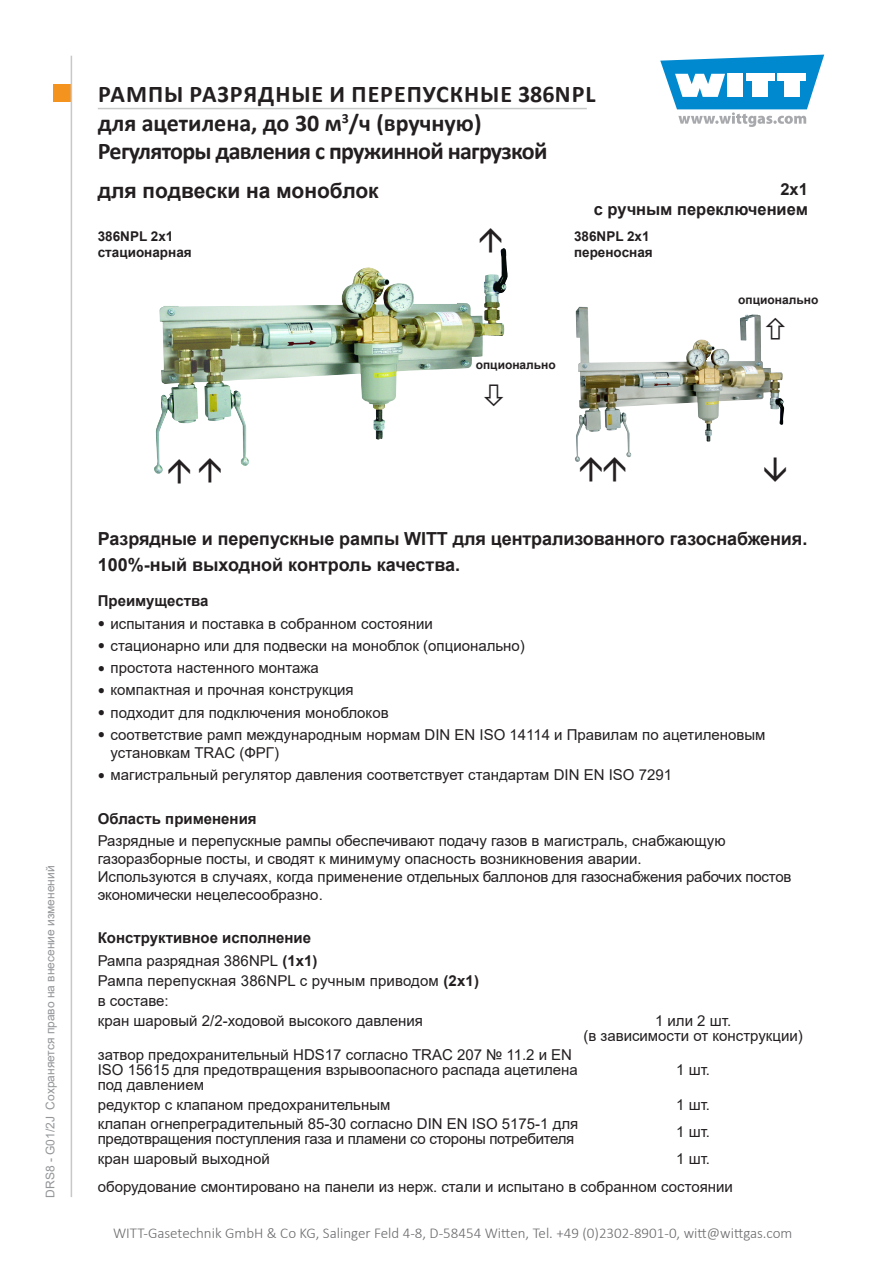
<style>
.page{position:relative;width:893px;height:1263px;background:#fff}
.page>*{position:absolute;margin:0;border:0;box-sizing:border-box;transform-origin:0 0}
.t1{font:700 24px/28.8px "Calibri";color:#231f20}
.t2{font:700 21px "Arial";color:#231f20}
.t3{font:700 18px/25.8px "Arial";letter-spacing:-.005em;color:#231f20}
.t4{font:700 16.5px/19.8px "Arial";color:#231f20;text-align:right}
.t5{font:15px/18px "Arial";color:#231f20}
.t6{font:15px/15px "Arial";letter-spacing:-.02em;color:#231f20}
.t7{font:300 15px "Calibri";color:#6b6b6e}
.t8{font:700 15px/22.2px "Arial";color:#231f20}
.t9{font:700 13.5px/16.2px "Arial";color:#231f20}
.t10{font:12px "Arial";color:#939598}
.t11{font:700 12px "Arial";color:#231f20}
.s1{font-family:"Bookman Old Style";font-size:12px}
.s2{font-weight:400}
.s3{font-weight:700}
</style>
<div class="page">
<div style="left:53px;top:85px;width:17px;height:17px;background:#f4931d"></div>
<svg style="left:660px;top:55px;width:164px;height:72px"></svg>
<hr style="left:71px;top:56px;width:1px;height:1141px;background:#c7c8ca">
<hr style="left:98px;top:108px;width:489px;height:1px;background:#c7c8ca">
<img style="left:154px;top:248px;width:349px;height:226px">
<img style="left:575px;top:307px;width:122px;height:155px">
<svg style="left:484px;top:384px;width:19px;height:22px"></svg>
<svg style="left:168px;top:459px;width:22px;height:15px"></svg>
<svg style="left:479px;top:248px;width:22px;height:5px"></svg>
<svg style="left:199px;top:459px;width:22px;height:15px"></svg>
<svg style="left:580px;top:457px;width:45px;height:5px"></svg>
<h1 class="t1" style="left:98px;top:79px;width:499px">РАМПЫ РАЗРЯДНЫЕ И ПЕРЕПУСКНЫЕ 386NPL для ацетилена, до 30 м<sup>3</sup>/ч (вручную)<br>Регуляторы давления с пружинной нагрузкой</h1>
<h2 class="t2" style="left:98px;top:176px;width:282px">для подвески на моноблок</h2>
<p class="t9" style="left:98px;top:228px;width:95px">386NPL 2x1 стационарная</p>
<p class="t4" style="left:594px;top:179px;width:216px">2x1<br>с ручным переключением</p>
<p class="t9" style="left:574px;top:228px;width:80px">386NPL 2x1 переносная</p>
<p class="t11" style="left:738px;top:291px;width:82px">опционально</p>
<p class="t11" style="left:476px;top:356px;width:82px">опционально</p>
<p class="t10" style="left:42px;top:1197px;width:334px;rotate:-90deg">DRS8 - G01/2J Сохраняется право на внесение изменений</p>
<p class="t3" style="left:98px;top:526px;width:711px">Разрядные и перепускные рампы WITT для централизованного газоснабжения.<br>100%-ный выходной контроль качества.</p>
<p class="t8" style="left:98px;top:590px;width:112px">Преимущества</p>
<p class="t5" style="left:98px;top:614px;width:337px"><span class="s1">●</span> испытания и поставка в собранном состоянии</p>
<p class="t5" style="left:98px;top:636px;width:429px"><span class="s1">●</span> стационарно или для подвески на моноблок (опционально)</p>
<p class="t5" style="left:98px;top:659px;width:223px"><span class="s1">●</span> простота настенного монтажа</p>
<p class="t5" style="left:98px;top:681px;width:257px"><span class="s1">●</span> компактная и прочная конструкция</p>
<p class="t5" style="left:98px;top:703px;width:292px"><span class="s1">●</span> подходит для подключения моноблоков</p>
<p class="t5" style="left:111px;top:725px;width:656px;text-indent:-13px"><span class="s1">●</span> соответствие рамп международным нормам DIN EN ISO 14114 и Правилам по ацетиленовым установкам TRAC (ФРГ)</p>
<p class="t5" style="left:98px;top:766px;width:576px"><span class="s1">●</span> магистральный pегулятор давления соответствует стандартам DIN EN ISO 7291</p>
<p class="t8" style="left:98px;top:807px;width:160px">Область применения</p>
<p class="t5" style="left:98px;top:831px;width:695px">Разрядные и перепускные рампы обеспечивают подачу газов в магистраль, снабжающую газоразборные посты, и сводят к минимуму опасность возникновения аварии.<br>Используются в случаях, когда применение отдельных баллонов для газоснабжения рабочих постов экономически нецелесообразно.</p>
<p class="t8" style="left:98px;top:927px;width:221px">Конструктивное исполнение<br><span class="s2">Рампа разрядная 386NPL</span> (1x1)</p>
<p class="t5" style="left:98px;top:970px;width:383px;line-height:20.1px">Рампа перепускная 386NPL с ручным приводом <span class="s3">(2x1) </span>в составе:<br>кран шаровый 2/2-ходовой высокого давления</p>
<p class="t5" style="left:583px;top:1013px;width:221px;line-height:15px;text-align:center">1 или 2 шт.<br>(в зависимости от конструкции)</p>
<p class="t5" style="left:98px;top:1047px;width:481px;line-height:15px">затвор предохранительный HDS17 согласно TRAC 207 № 11.2 и EN<br>ISO 15615 для предотвращения взрывоопасного распада ацетилена под давлением</p>
<p class="t5" style="left:676px;top:1061px;width:35px">1 шт.</p>
<p class="t5" style="left:98px;top:1095px;width:294px">редуктор с клапаном предохранительным</p>
<p class="t5" style="left:676px;top:1095px;width:35px">1 шт.</p>
<p class="t6" style="left:98px;top:1116px;width:482px">клапан огнепреградительный 85-30 согласно DIN EN ISO 5175-1 для предотвращения поступления газа и пламени со стороны потребителя</p>
<p class="t5" style="left:676px;top:1122px;width:35px">1 шт.</p>
<p class="t5" style="left:98px;top:1149px;width:173px">кран шаровый выходной</p>
<p class="t5" style="left:98px;top:1144px;width:637px;line-height:27.8px;text-indent:578px">1 шт. оборудование смонтировано на панели из нерж. стали и испытано в собранном состоянии</p>
<p class="t7" style="left:113px;top:1224px;width:681px">WITT-Gasetechnik GmbH &amp; Co KG, Salinger Feld 4-8, D-58454 Witten, Tel. +49 (0)2302-8901-0, witt@wittgas.com</p>
</div>
